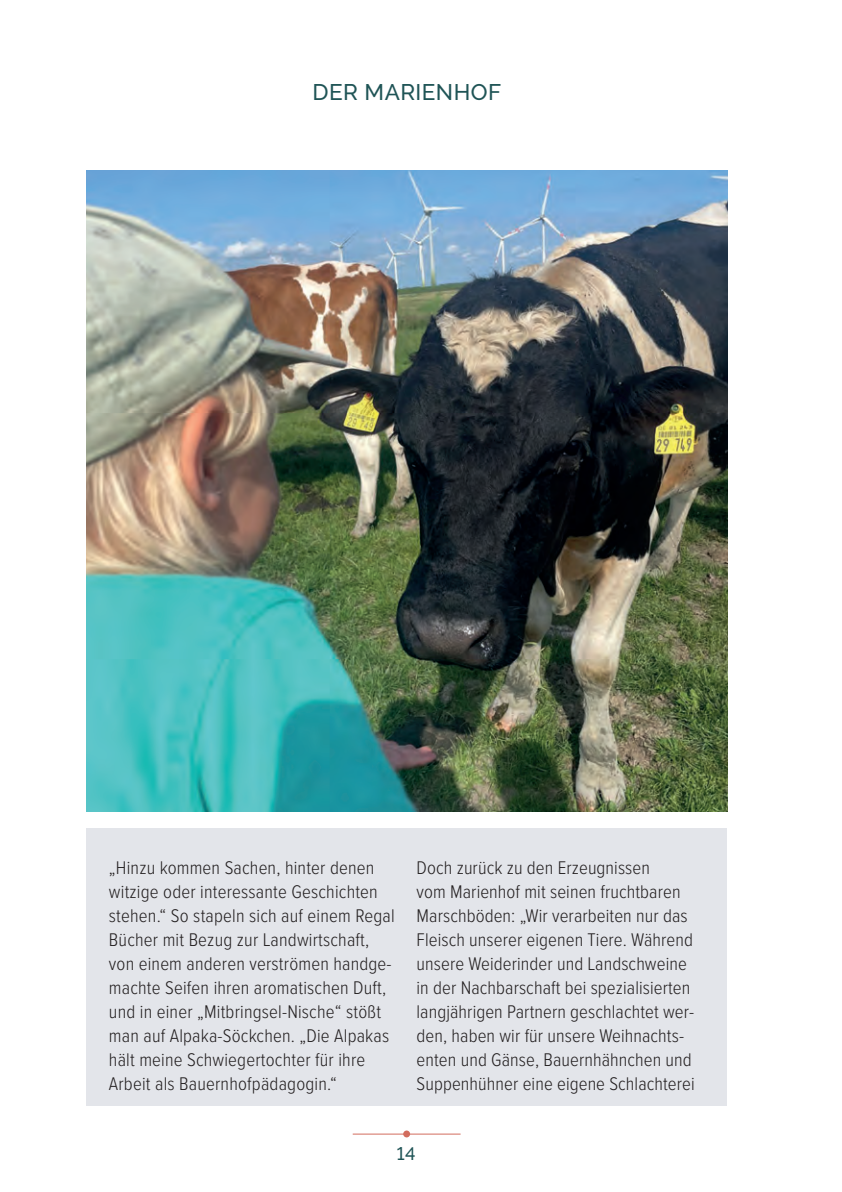
<style>
.page{position:relative;width:842px;height:1192px;background:#fff}
.page>*{position:absolute;margin:0;border:0;box-sizing:border-box;transform-origin:0 0}
.t1{font:500 22.4px "Raleway";letter-spacing:.02em;color:#1f5456}
.t2{font:300 19px/24px "Proxima Nova Cond";letter-spacing:.005em;color:#231f20}
.t3{font:500 18px "Raleway";color:#1f5456}
</style>
<div class="page">
<hr style="left:353px;top:1133px;width:107px;height:1px;background:#d26d5e">
<div style="left:403px;top:1130px;width:7px;height:7px;background:#d26d5e;border-radius:50%"></div>
<div style="left:86px;top:828px;width:641px;height:277px;background:#e3e5ea"></div>
<img style="left:86px;top:170px;width:641px;height:641px">
<p class="t1" style="left:312px;top:79px;width:190px">DER MARIENHOF</p>
<p class="t2" style="left:109px;top:854px;width:287px">„Hinzu kommen Sachen, hinter denen witzige oder interessante Geschichten stehen.“ So stapeln sich auf einem Regal Bücher mit Bezug zur Landwirtschaft, von einem anderen verströmen handge&shy;machte Seifen ihren aromatischen Duft, und in einer „Mitbringsel-Nische“ stößt man auf Alpaka-Söckchen. „Die Alpakas hält meine Schwiegertochter für ihre Arbeit als Bauernhofpädagogin.“</p>
<p class="t2" style="left:416px;top:854px;width:280px">Doch zurück zu den Erzeugnissen<br>vom Marienhof mit seinen fruchtbaren Marschböden: „Wir verarbeiten nur das Fleisch unserer eigenen Tiere. Während unsere Weiderinder und Landschweine in der Nachbarschaft bei spezialisierten langjährigen Partnern geschlachtet wer&shy;den, haben wir für unsere Weihnachts&shy;enten und Gänse, Bauernhähnchen und Suppenhühner eine eigene Schlachterei</p>
<p class="t3" style="left:397px;top:1143px;width:20px">14</p>
</div>
